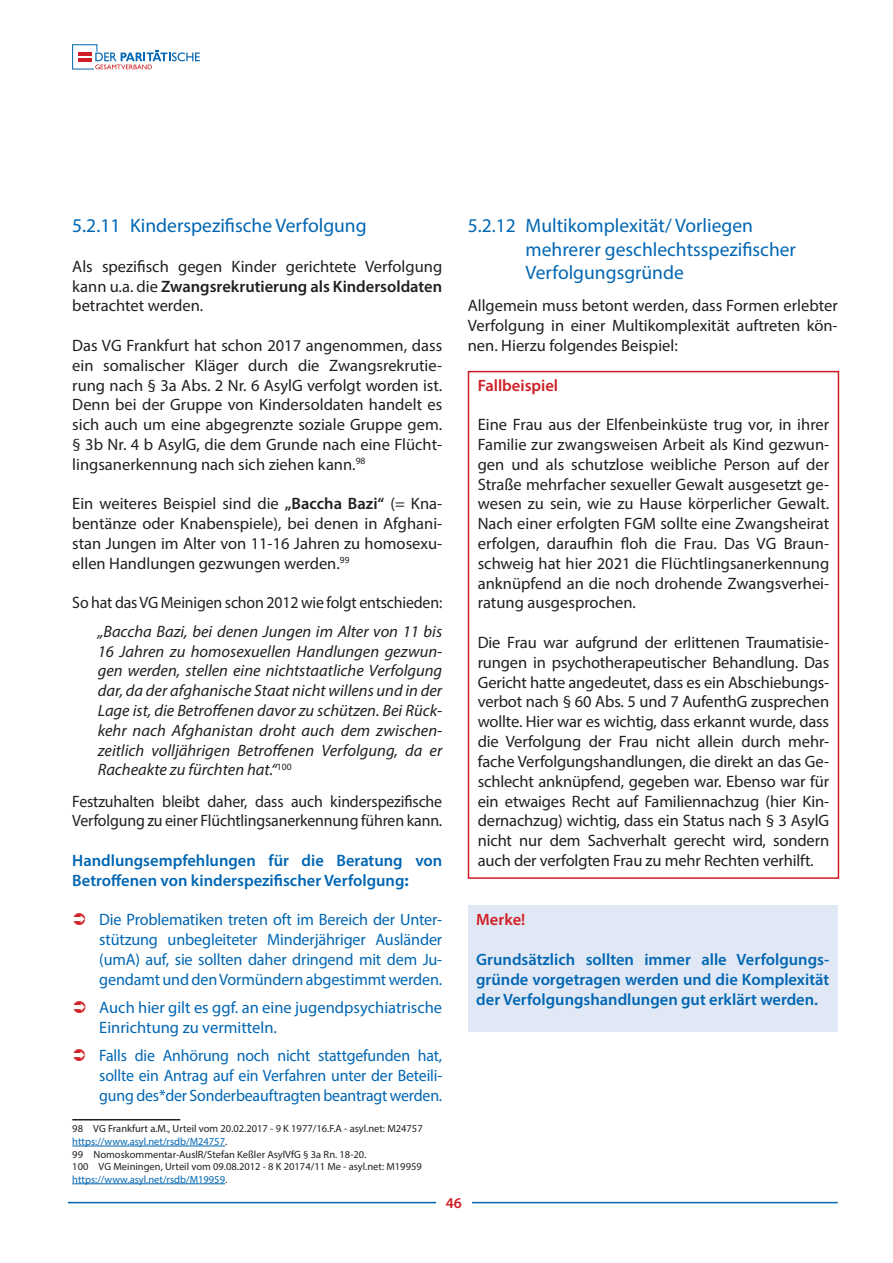
<style>
.page{position:relative;width:893px;height:1263px;background:#fff}
.page>*{position:absolute;margin:0;border:0;box-sizing:border-box;transform-origin:0 0}
.t1{font:19.5px/23.4px "Myriad Pro";color:#0166b3}
.t2{font:16.5px/19.8px "Myriad Pro";letter-spacing:-.005em;color:#231f20;text-align:justify}
.t3{font:italic 16.5px/19.8px "Myriad Pro";color:#231f20;text-align:justify}
.t4{font:16.5px/19.8px "Myriad Pro";letter-spacing:-.01em;color:#0166b3;text-align:justify}
.t5{font:600 16.5px/19.8px "Myriad Pro";color:#0166b3}
.t6{font:16.5px/19.8px "Myriad Pro";letter-spacing:-.005em;color:#231f20;scale:.96 1}
.t7{font:16.5px/19.8px "Myriad Pro";letter-spacing:-.01em;color:#0166b3;text-align:justify;scale:.96 1}
.t8{font:600 16.5px "Myriad Pro";color:#d01e25}
.t9{font:600 15px "Myriad Pro";color:#d01e25}
.t10{font:10.5px/12.6px "Myriad Pro";color:#231f20}
.s1{font-weight:600}
.s2{font-weight:700}
.s3{color:#0166b3}
</style>
<div class="page">
<hr style="left:68px;top:1202px;width:770px;height:1px;background:#0166b3">
<div style="left:436px;top:1197px;width:36px;height:26px;background:#fff"></div>
<svg style="left:72px;top:44px;width:128px;height:25px"></svg>
<hr style="left:72px;top:1119px;width:108px;height:1px;background:#231f20">
<hr style="left:72px;top:1146px;width:153px;height:1px;background:#0166b3">
<hr style="left:72px;top:1183px;width:153px;height:1px;background:#0166b3">
<div style="left:468px;top:371px;width:371px;height:508px;border:2px solid #d01e25"></div>
<div style="left:468px;top:905px;width:370px;height:127px;background:#e1e8f5"></div>
<p class="t1" style="left:72px;top:214px;width:296px">5.2.11 Kinderspezifische Verfolgung</p>
<p class="t2" style="left:72px;top:256px;width:371px">Als spezifisch gegen Kinder gerichtete Verfolgung kann u.a. die <span class="s1">Zwangsrekrutierung als Kindersoldaten </span>betrachtet werden.</p>
<p class="t2" style="left:72px;top:335px;width:371px">Das VG Frankfurt hat schon 2017 angenommen, dass ein somalischer Kläger durch die Zwangsrekrutie&shy;rung nach § 3a Abs. 2 Nr. 6 AsylG verfolgt worden ist.<br>Denn bei der Gruppe von Kindersoldaten handelt es sich auch um eine abgegrenzte soziale Gruppe gem. § 3b Nr. 4 b AsylG, die dem Grunde nach eine Flücht&shy;lingsanerkennung nach sich ziehen kann.<sup>98</sup></p>
<p class="t2" style="left:72px;top:494px;width:371px">Ein weiteres Beispiel sind die <span class="s1">„Baccha Bazi“</span> (= Kna&shy;bentänze oder Knabenspiele), bei denen in Afghani&shy;stan Jungen im Alter von 11-16 Jahren zu homosexu&shy;ellen Handlungen gezwungen werden.<sup>99</sup></p>
<p class="t6" style="left:72px;top:593px;width:387px">So hat das VG Meinigen schon 2012 wie folgt entschieden:</p>
<p class="t3" style="left:98px;top:621px;width:346px">„Baccha Bazi, bei denen Jungen im Alter von 11 bis 16 Jahren zu homosexuellen Handlungen gezwun&shy;gen werden, stellen eine nichtstaatliche Verfolgung dar, da der afghanische Staat nicht willens und in der Lage ist, die Betroffenen davor zu schützen. Bei Rück&shy;kehr nach Afghanistan droht auch dem zwischen&shy;zeitlich volljährigen Betroffenen Verfolgung, da er Racheakte zu fürchten hat.“<sup>100</sup></p>
<p class="t6" style="left:72px;top:791px;width:387px">Festzuhalten bleibt daher, dass auch kinderspezifische<br>Verfolgung zu einer Flüchtlingsanerkennung führen kann.</p>
<p class="t5" style="left:72px;top:850px;width:371px">Handlungsempfehlungen für die Beratung von<br>Betroffenen von kinderspezifischer Verfolgung<span class="s2">:</span></p>
<p class="t4" style="left:99px;top:910px;width:344px">Die Problematiken treten oft im Bereich der Unter&shy;stützung unbegleiteter Minderjähriger Ausländer (umA) auf, sie sollten daher dringend mit dem Ju&shy;gendamt und den Vormündern abgestimmt werden.</p>
<p class="t4" style="left:99px;top:997px;width:344px">Auch hier gilt es ggf. an eine jugendpsychiatrische<br>Einrichtung zu vermitteln.</p>
<p class="t7" style="left:99px;top:1045px;width:359px">Falls die Anhörung noch nicht stattgefunden hat, sollte ein Antrag auf ein Verfahren unter der Beteili&shy;gung des*der Sonderbeauftragten beantragt werden.</p>
<p class="t10" style="left:72px;top:1122px;width:352px">98 VG Frankfurt a.M., Urteil vom 20.02.2017 - 9 K 1977/16.F.A - asyl.net: M24757 <span class="s3">https://www.asyl.net/rsdb/M24757</span>.<br>99 Nomoskommentar-AuslR/Stefan Keßler AsylVfG § 3a Rn. 18-20.<br>100 VG Meiningen, Urteil vom 09.08.2012 - 8 K 20174/11 Me - asyl.net: M19959 <span class="s3">https://www.asyl.net/rsdb/M19959</span>.</p>
<p class="t1" style="left:526px;top:214px;width:272px;text-indent:-58px">5.2.12 Multikomplexität/ Vorliegen mehrerer geschlechtsspezifischer<br>Verfolgungsgründe</p>
<p class="t2" style="left:468px;top:296px;width:371px">Allgemein muss betont werden, dass Formen erlebter Verfolgung in einer Multikomplexität auftreten kön&shy;nen. Hierzu folgendes Beispiel:</p>
<p class="t8" style="left:478px;top:375px;width:82px">Fallbeispiel</p>
<p class="t2" style="left:478px;top:415px;width:353px">Eine Frau aus der Elfenbeinküste trug vor, in ihrer Familie zur zwangsweisen Arbeit als Kind gezwun&shy;gen und als schutzlose weibliche Person auf der Straße mehrfacher sexueller Gewalt ausgesetzt ge&shy;wesen zu sein, wie zu Hause körperlicher Gewalt.<br>Nach einer erfolgten FGM sollte eine Zwangsheirat erfolgen, daraufhin floh die Frau. Das VG Braun&shy;schweig hat hier 2021 die Flüchtlingsanerkennung anknüpfend an die noch drohende Zwangsverhei&shy;ratung ausgesprochen.</p>
<p class="t2" style="left:478px;top:632px;width:353px">Die Frau war aufgrund der erlittenen Traumatisie&shy;rungen in psychotherapeutischer Behandlung. Das Gericht hatte angedeutet, dass es ein Abschiebungs&shy;verbot nach § 60 Abs. 5 und 7 AufenthG zusprechen wollte. Hier war es wichtig, dass erkannt wurde, dass die Verfolgung der Frau nicht allein durch mehr&shy;fache Verfolgungshandlungen, die direkt an das Ge&shy;schlecht anknüpfend, gegeben war. Ebenso war für ein etwaiges Recht auf Familiennachzug (hier Kin&shy;dernachzug) wichtig, dass ein Status nach § 3 AsylG nicht nur dem Sachverhalt gerecht wird, sondern auch der verfolgten Frau zu mehr Rechten verhilft.</p>
<p class="t8" style="left:476px;top:909px;width:51px">Merke!</p>
<p class="t5" style="left:476px;top:949px;width:354px;text-align:justify">Grundsätzlich sollten immer alle Verfolgungs&shy;gründe vorgetragen werden und die Komplexität der Verfolgungshandlungen gut erklärt werden.</p>
<p class="t9" style="left:446px;top:1193px;width:18px">46</p>
</div>
